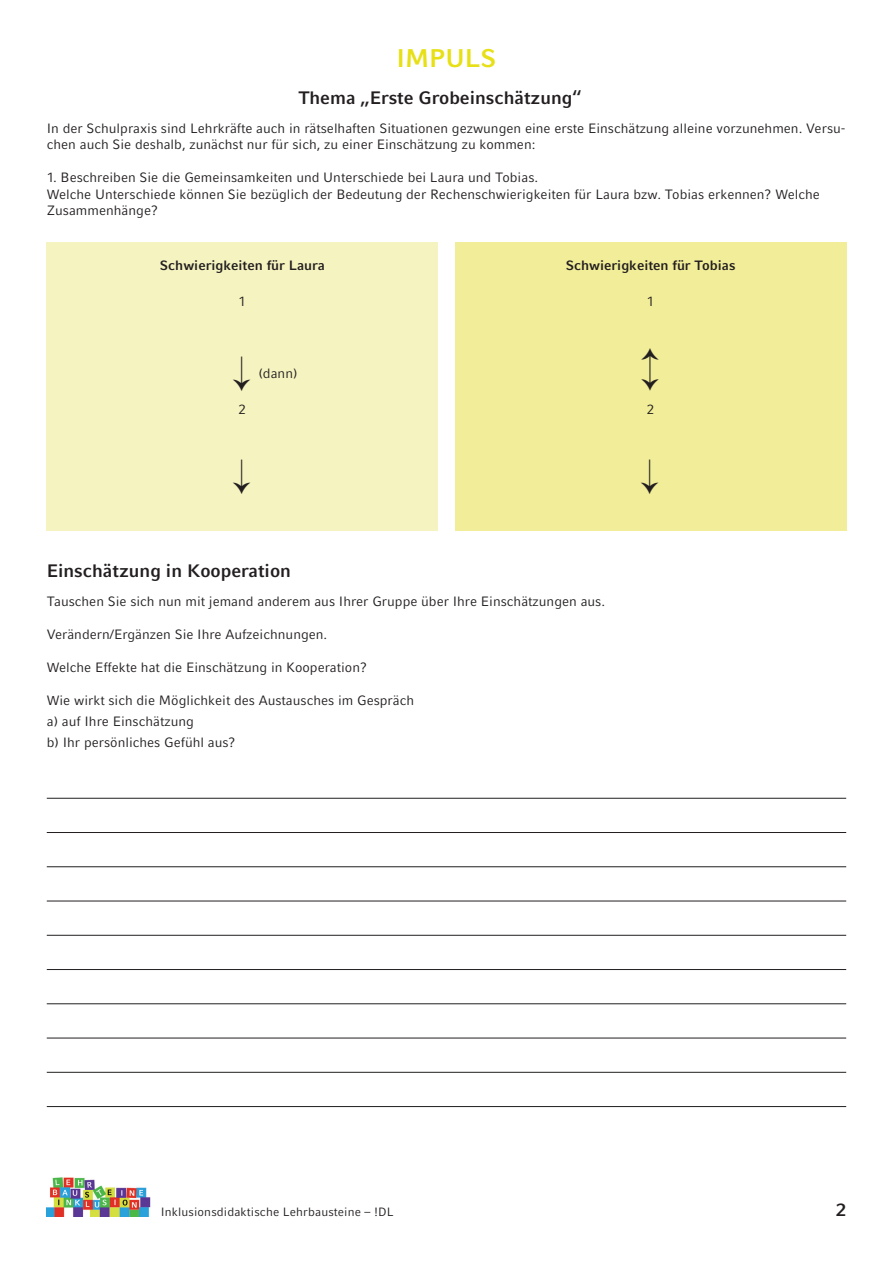
<style>
.page{position:relative;width:893px;height:1263px;background:#fff}
.page>*{position:absolute;margin:0;border:0;box-sizing:border-box;transform-origin:0 0}
.t1{font:700 25.5px "LMU Compatil Fact";color:#e7e016}
.t2{font:700 18px "LMU Compatil Fact";color:#231f20}
.Fließ{font:13.5px/16.5px "LMU Compatil Fact";color:#231f20}
.t3{font:700 13.5px "LMU Compatil Fact";color:#231f20}
.t4{font:12px "LMU Compatil Fact";letter-spacing:.01em;color:#231f20}
</style>
<div class="page">
<img style="left:47px;top:1177px;width:104px;height:39px">
<div style="left:47px;top:242px;width:391px;height:289px;background:#f5f4c0"></div>
<hr style="left:47px;top:798px;width:799px;height:1px;background:#231f20">
<hr style="left:47px;top:832px;width:799px;height:1px;background:#231f20">
<hr style="left:47px;top:866px;width:799px;height:1px;background:#231f20">
<hr style="left:47px;top:901px;width:799px;height:1px;background:#231f20">
<hr style="left:47px;top:935px;width:799px;height:1px;background:#231f20">
<hr style="left:47px;top:969px;width:799px;height:1px;background:#231f20">
<hr style="left:47px;top:1003px;width:799px;height:1px;background:#231f20">
<hr style="left:47px;top:1038px;width:799px;height:1px;background:#231f20">
<hr style="left:47px;top:1072px;width:799px;height:1px;background:#231f20">
<hr style="left:47px;top:1106px;width:799px;height:1px;background:#231f20">
<div style="left:455px;top:242px;width:391px;height:289px;background:#f1ed98"></div>
<p class="t1" style="left:397px;top:43px;width:101px">IMPULS</p>
<p class="t2" style="left:298px;top:87px;width:285px">Thema „Erste Grobeinschätzung“</p>
<p class="Fließ" style="left:47px;top:120px;width:800px">In der Schulpraxis sind Lehrkräfte auch in rätselhaften Situationen gezwungen eine erste Einschätzung alleine vorzunehmen. Versu&shy;chen auch Sie deshalb, zunächst nur für sich, zu einer Einschätzung zu kommen:</p>
<p class="Fließ" style="left:47px;top:169px;width:493px">1. Beschreiben Sie die Gemeinsamkeiten und Unterschiede bei Laura und Tobias.</p>
<p class="Fließ" style="left:47px;top:186px;width:775px">Welche Unterschiede können Sie bezüglich der Bedeutung der Rechenschwierigkeiten für Laura bzw. Tobias erkennen? Welche<br>Zusammenhänge?</p>
<p class="t3" style="left:160px;top:257px;width:166px">Schwierigkeiten für Laura</p>
<p class="Fließ" style="left:239px;top:293px;width:9px">1</p>
<p class="Fließ" style="left:239px;top:401px;width:9px">2</p>
<p class="Fließ" style="left:258px;top:365px;width:41px">(dann)</p>
<p class="t3" style="left:566px;top:257px;width:171px">Schwierigkeiten für Tobias</p>
<p class="Fließ" style="left:647px;top:293px;width:9px">1</p>
<p class="Fließ" style="left:647px;top:401px;width:9px">2</p>
<p class="t2" style="left:47px;top:560px;width:246px">Einschätzung in Kooperation</p>
<p class="Fließ" style="left:47px;top:593px;width:560px">Tauschen Sie sich nun mit jemand anderem aus Ihrer Gruppe über Ihre Einschätzungen aus.</p>
<p class="Fließ" style="left:47px;top:626px;width:282px">Verändern/Ergänzen Sie Ihre Aufzeichnungen.</p>
<p class="Fließ" style="left:47px;top:659px;width:322px">Welche Effekte hat die Einschätzung in Kooperation?</p>
<p class="Fließ" style="left:47px;top:692px;width:369px">Wie wirkt sich die Möglichkeit des Austausches im Gespräch</p>
<p class="Fließ" style="left:47px;top:713px;width:149px">a) auf Ihre Einschätzung</p>
<p class="Fließ" style="left:47px;top:734px;width:190px">b) Ihr persönliches Gefühl aus?</p>
<p class="t4" style="left:161px;top:1205px;width:234px">Inklusionsdidaktische Lehrbausteine – !DL</p>
<h2 class="t2" style="left:836px;top:1199px;width:12px">2</h2>
</div>
